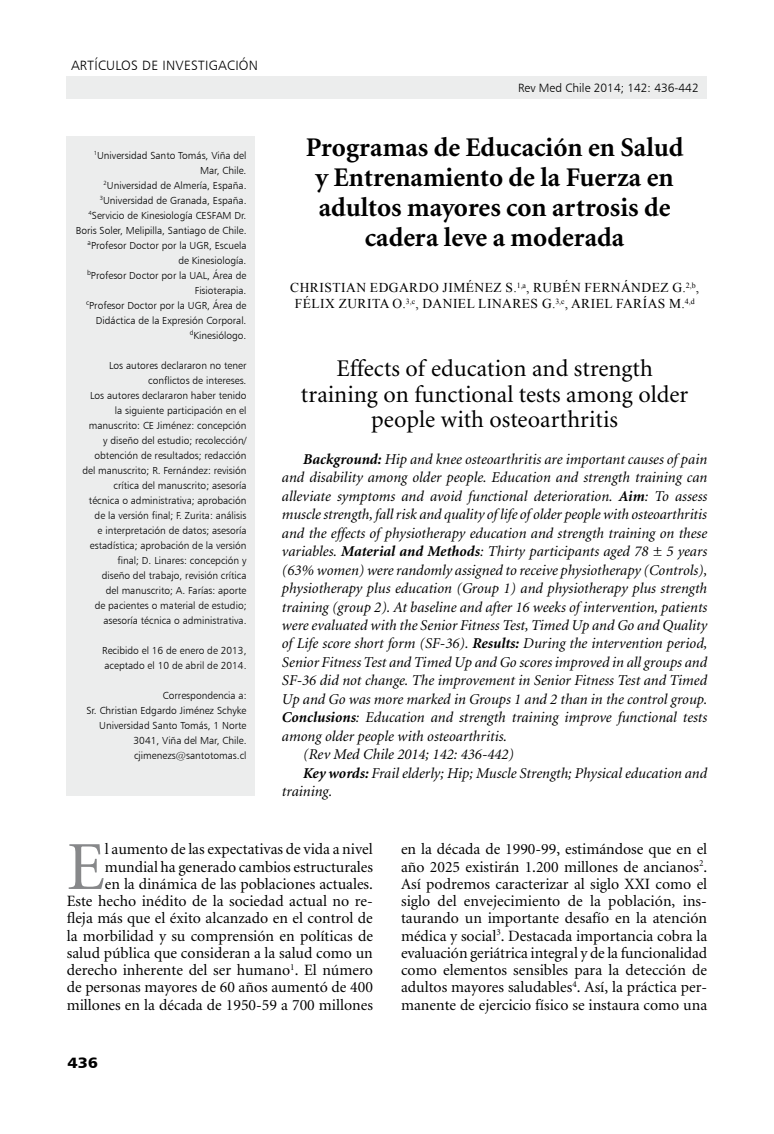
<style>
.page{position:relative;width:774px;height:1134px;background:#fff}
.page>*{position:absolute;margin:0;border:0;box-sizing:border-box;transform-origin:0 0}
.t1{font:68.85px "Minion";color:#87888a}
.t2{font:700 27px/30px "Minion";color:#000;text-align:center}
.t3{font:24px/25.5px "Minion";color:#000;text-align:center}
.t4{font:15.75px/17.2px "Minion";color:#000;text-align:right}
.t5{font:italic 15px "Minion";color:#000}
.t6{font:15px "Humanist 777 BT Black B";color:#000;scale:1.1 1}
.t7{font:13.5px/16.2px "Times New Roman";letter-spacing:.035em;color:#000;text-align:center}
.t8{font:13.5px "Humanist 777 BT Light B";letter-spacing:.02em;color:#000}
.t9{font:12px "Humanist 777 BT Light B";color:#000}
.t10{font:10.2px/15px "Humanist 777 BT Light B";color:#000;text-align:right}
.s1{font-weight:700}
</style>
<div class="page">
<div style="left:67px;top:77px;width:640px;height:22px;background:#eceded"></div>
<div style="left:67px;top:136px;width:188px;height:660px;background:#eceded"></div>
<p class="t8" style="left:71px;top:57px;width:189px">artículos de investigación</p>
<p class="t10" style="left:94px;top:148px;width:154px"><sup>1</sup>U niversidad Santo Tomás, Viña del</p>
<p class="t10" style="left:200px;top:163px;width:48px">Mar, Chile.</p>
<p class="t10" style="left:104px;top:178px;width:144px"><sup>2</sup>U niversidad de Almería, España.</p>
<p class="t10" style="left:100px;top:193px;width:148px"><sup>3</sup>U niversidad de Granada, España.</p>
<p class="t10" style="left:89px;top:208px;width:159px"><sup>4</sup>Servicio de Kinesiología CES FAM Dr.</p>
<p class="t10" style="left:76px;top:223px;width:172px">Boris Soler, Melipilla, Santiago de Chile.</p>
<p class="t10" style="left:88px;top:238px;width:110px"><sup>a</sup>Profesor Doctor por la UGR</p>
<p class="t10" style="left:209px;top:238px;width:39px">, Escuela</p>
<p class="t10" style="left:178px;top:253px;width:70px">de Kinesiología.</p>
<p class="t10" style="left:87px;top:268px;width:161px"><sup>b</sup>Profesor Doctor por la UAL, Área de</p>
<p class="t10" style="left:195px;top:283px;width:53px">Fisioterapia.</p>
<p class="t10" style="left:86px;top:298px;width:109px"><sup>c</sup>Profesor Doctor por la UGR</p>
<p class="t10" style="left:96px;top:298px;width:152px">, Área de<br>Didáctica de la Expresión Corporal. <sup>d</sup>Kinesiólogo.</p>
<p class="t10" style="left:82px;top:358px;width:166px">Los autores declararon no tener conflictos de intereses.<br>Los autores declararon haber tenido la siguiente participación en el manuscrito: CE Jiménez: concepción y diseño del estudio; recolección/ obtención de resultados; redacción del manuscrito; R. Fernández: revisión crítica del manuscrito; asesoría técnica o administrativa; aprobación de la versión final; F. Zurita: análisis<br>e interpretación de datos; asesoría estadística; aprobación de la versión final; D. Linares: concepción y<br>diseño del trabajo, revisión crítica<br>del manuscrito; A. Farías: aporte<br>de pacientes o material de estudio; asesoría técnica o administrativa.</p>
<p class="t10" style="left:102px;top:643px;width:146px;text-align:left">Recibido el 16 de enero de 2013, aceptado el 10 de abril de 2014.</p>
<p class="t10" style="left:86px;top:688px;width:162px">Correspondencia a:<br>Sr. Christian Edgardo Jiménez Schyke<br>U niversidad Santo Tomás, 1 N orte<br>3041, Viña del Mar, Chile. cjimenezs@santotomas.cl</p>
<p class="t9" style="left:518px;top:81px;width:182px">Rev Med Chile 2014; 142: 436-442</p>
<h2 class="t2" style="left:306px;top:133px;width:379px">Programas de Educación en Salud y Entrenamiento de la Fuerza en adultos mayores con artrosis de cadera leve a moderada</h2>
<p class="t7" style="left:290px;top:279px;width:410px">CHRISTIAN EDGARDO JIMÉNEZ S.<sup>1,A</sup>, RUBÉN FERNÁNDEZ G.<sup>2,B</sup>,<br>FÉLIX ZURITA O.<sup>3,C</sup>, DANIEL LINARES G.<sup>3,C</sup>, ARIEL FARÍAS M.<sup>4,D</sup></p>
<h3 class="t3" style="left:301px;top:357px;width:389px">Effects of education and strength training on functional tests among older people with osteoarthritis</h3>
<p class="t5" style="left:303px;top:452px;width:406px"><span class="s1">Background:</span> Hip and knee osteoarthritis are important causes of pain</p>
<p class="t5" style="left:282px;top:470px;width:427px">and disability among older people. Education and strength training can</p>
<p class="t5" style="left:282px;top:489px;width:427px">alleviate symptoms and avoid functional deterioration. <span class="s1">Aim</span>: To assess</p>
<p class="t5" style="left:282px;top:507px;width:426px">muscle strength, fall risk and quality of life of older people with osteoarthritis</p>
<p class="t5" style="left:282px;top:526px;width:427px">and the effects of physiotherapy education and strength training on these</p>
<p class="t5" style="left:282px;top:544px;width:427px">variables. <span class="s1">Material and Methods</span>: Thirty participants aged 78 ± 5 years</p>
<p class="t5" style="left:282px;top:562px;width:427px">(63% women) were randomly assigned to receive physiotherapy (Controls),</p>
<p class="t5" style="left:282px;top:581px;width:427px">physiotherapy plus education (Group 1) and physiotherapy plus strength</p>
<p class="t5" style="left:282px;top:599px;width:427px">training (group 2). At baseline and after 16 weeks of intervention, patients</p>
<p class="t5" style="left:282px;top:618px;width:427px">were evaluated with the Senior Fitness Test, Timed Up and Go and Quality</p>
<p class="t5" style="left:282px;top:636px;width:427px">of Life score short form (SF-36). <span class="s1">Results:</span> During the intervention period,</p>
<p class="t5" style="left:282px;top:655px;width:427px">Senior Fitness Test and Timed Up and Go scores improved in all groups and</p>
<p class="t5" style="left:282px;top:673px;width:427px">SF-36 did not change. The improvement in Senior Fitness Test and Timed</p>
<p class="t5" style="left:282px;top:692px;width:427px">Up and Go was more marked in Groups 1 and 2 than in the control group.</p>
<p class="t5" style="left:282px;top:710px;width:427px"><span class="s1">Conclusions</span>: Education and strength training improve functional tests</p>
<p class="t5" style="left:282px;top:729px;width:227px">among older people with osteoarthritis.</p>
<p class="t5" style="left:303px;top:747px;width:212px">(Rev Med Chile 2014; 142: 436-442)</p>
<p class="t5" style="left:303px;top:765px;width:406px"><span class="s1">Key words:</span> Frail elderly; Hip; Muscle Strength; Physical education and</p>
<p class="t5" style="left:282px;top:784px;width:52px">training.</p>
<p class="t4" style="left:67px;top:841px;width:308px">l aumento de las expectativas de vida a nivel mundial ha generado cambios estructurales<br>en la dinámica de las poblaciones actuales.<br>Este hecho inédito de la sociedad actual no re&shy;fleja más que el éxito alcanzado en el control de la morbilidad y su comprensión en políticas de salud pública que consideran a la salud como un derecho inherente del ser humano<sup>1</sup>. El número de personas mayores de 60 años aumentó de 400 millones en la década de 1950-59 a 700 millones</p>
<p class="t4" style="left:401px;top:841px;width:308px;text-align:justify">en la década de 1990-99, estimándose que en el año 2025 existirán 1.200 millones de ancianos<sup>2</sup>.<br>Así podremos caracterizar al siglo XXI como el siglo del envejecimiento de la población, ins&shy;taurando un importante desafío en la atención médica y social<sup>3</sup>. Destacada importancia cobra la evaluación geriátrica integral y de la funcionalidad como elementos sensibles para la detección de adultos mayores saludables<sup>4</sup>. Así, la práctica per&shy;manente de ejercicio físico se instaura como una</p>
<h1 class="t1" style="left:67px;top:833px;width:40px">E</h1>
<p class="t6" style="left:68px;top:1053px;width:29px">436</p>
</div>
